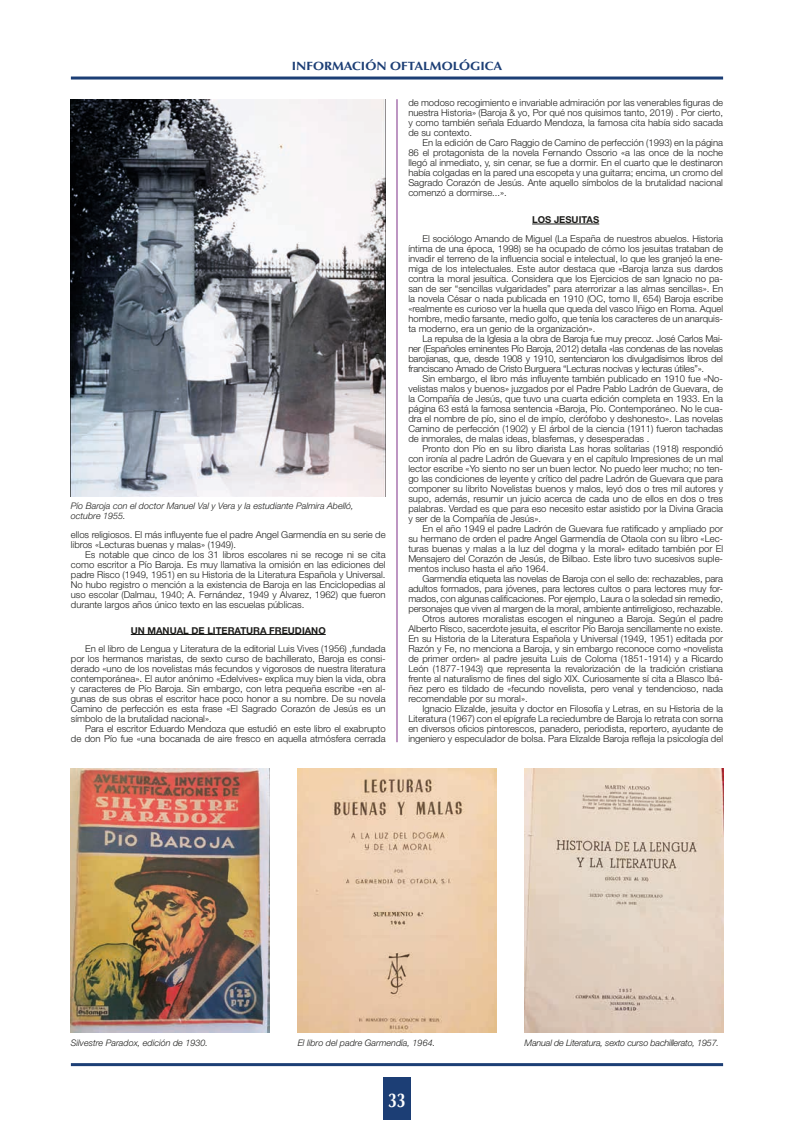
<style>
.page{position:relative;width:794px;height:1134px;background:#fff}
.page>*{position:absolute;margin:0;border:0;box-sizing:border-box;transform-origin:0 0}
.t1{font:700 20px "Optima LT Std";color:#fff;scale:.8 1}
.t2{font:700 12px "Optima LT Std";color:#1c3e75;scale:1.1 1}
.t3{font:300 9.5px/10px "Helvetica Neue LT Std";color:#1d1d1b;text-align:justify}
.t4{font:700 9.5px "Helvetica Neue LT Std";color:#1d1d1b}
.t5{font:italic 300 9px/9.5px "Helvetica Neue LT Std";color:#1d1d1b}
.t6{font:italic 300 9px "Helvetica Neue LT Std";letter-spacing:-.02em;color:#1d1d1b}
</style>
<div class="page">
<div style="left:383px;top:1078px;width:28px;height:42px;background:#1c3e75"></div>
<hr style="left:71px;top:77px;width:652px;height:3px;background:#1c3e75">
<hr style="left:71px;top:1063px;width:652px;height:3px;background:#1c3e75">
<hr style="left:131px;top:634px;width:195px;height:1px;background:#1d1d1b">
<hr style="left:532px;top:224px;width:67px;height:1px;background:#1d1d1b">
<img style="left:71px;top:768px;width:198px;height:265px">
<img style="left:298px;top:768px;width:198px;height:265px">
<img style="left:524px;top:768px;width:199px;height:265px">
<hr style="left:397px;top:99px;width:1px;height:643px;background:#7d3087">
<img style="left:71px;top:99px;width:315px;height:397px">
<p class="t2" style="left:292px;top:59px;width:193px">INFORMACIÓN OFTALMOLÓGICA</p>
<p class="t5" style="left:71px;top:501px;width:284px">Pío Baroja con el doctor Manuel Val y Vera y la estudiante Palmira Abelló, octubre 1955.</p>
<p class="t3" style="left:71px;top:529px;width:316px">ellos religiosos. El más influyente fue el padre Angel Garmendía en su serie de libros «Lecturas buenas y malas» (1949).</p>
<p class="t3" style="left:71px;top:549px;width:316px;text-indent:14px">Es notable que cinco de los 31 libros escolares ni se recoge ni se cita como escritor a Pío Baroja. Es muy llamativa la omisión en las ediciones del padre Risco (1949, 1951) en su Historia de la Literatura Española y Universal.<br>No hubo registro o mención a la existencia de Baroja en las Enciclopedias al uso escolar (Dalmau, 1940; A. Fernández, 1949 y Alvarez, 1962) que fueron durante largos años único texto en las escuelas públicas.</p>
<p class="t4" style="left:131px;top:624px;width:196px">UN MANUAL DE LITERATURA FREUDIANO</p>
<p class="t3" style="left:71px;top:643px;width:316px;text-indent:14px">En el libro de Lengua y Literatura de la editorial Luis Vives (1956) ,fundada por los hermanos maristas, de sexto curso de bachillerato, Baroja es consi&shy;derado «uno de los novelistas más fecundos y vigorosos de nuestra literatura contemporánea». El autor anónimo «Edelvives» explica muy bien la vida, obra y caracteres de Pío Baroja. Sin embargo, con letra pequeña escribe «en al&shy;gunas de sus obras el escritor hace poco honor a su nombre. De su novela Camino de perfección es esta frase «El Sagrado Corazón de Jesús es un símbolo de la brutalidad nacional».</p>
<p class="t3" style="left:71px;top:723px;width:316px;text-align:right">Para el escritor Eduardo Mendoza que estudió en este libro el exabrupto<br>de don Pío fue «una bocanada de aire fresco en aquella atmósfera cerrada</p>
<p class="t3" style="left:408px;top:97px;width:316px">de modoso recogimiento e invariable admiración por las venerables figuras de nuestra Historia» (Baroja &amp; yo, Por qué nos quisimos tanto, 2019) . Por cierto, y como también señala Eduardo Mendoza, la famosa cita había sido sacada de su contexto.</p>
<p class="t3" style="left:408px;top:137px;width:316px;text-indent:14px">En la edición de Caro Raggio de Camino de perfección (1993) en la página 86 el protagonista de la novela Fernando Ossorio «a las once de la noche llegó al inmediato, y, sin cenar, se fue a dormir. En el cuarto que le destinaron había colgadas en la pared una escopeta y una guitarra; encima, un cromo del Sagrado Corazón de Jesús. Ante aquello símbolos de la brutalidad nacional comenzó a dormirse...».</p>
<p class="t4" style="left:532px;top:214px;width:69px">LOS JESUITAS</p>
<p class="t3" style="left:408px;top:233px;width:316px;text-indent:14px">El sociólogo Amando de Miguel (La España de nuestros abuelos. Historia íntima de una época, 1998) se ha ocupado de cómo los jesuitas trataban de invadir el terreno de la influencia social e intelectual, lo que les granjeó la ene&shy;miga de los intelectuales. Este autor destaca que «Baroja lanza sus dardos contra la moral jesuítica. Considera que los Ejercicios de san Ignacio no pa&shy;san de ser “sencillas vulgaridades” para aterrorizar a las almas sencillas». En la novela César o nada publicada en 1910 (OC, tomo II, 654) Baroja escribe «realmente es curioso ver la huella que queda del vasco Iñigo en Roma. Aquel hombre, medio farsante, medio golfo, que tenía los caracteres de un anarquis&shy;ta moderno, era un genio de la organización».</p>
<p class="t3" style="left:408px;top:333px;width:316px;text-indent:14px">La repulsa de la Iglesia a la obra de Baroja fue muy precoz. José Carlos Mai&shy;ner (Españoles eminentes Pío Baroja, 2012) detalla «las condenas de las novelas barojianas, que, desde 1908 y 1910, sentenciaron los divulgadísimos libros del franciscano Amado de Cristo Burguera “Lecturas nocivas y lecturas útiles”».</p>
<p class="t3" style="left:408px;top:373px;width:316px;text-indent:14px">Sin embargo, el libro más influyente también publicado en 1910 fue «No&shy;velistas malos y buenos» juzgados por el Padre Pablo Ladrón de Guevara, de la Compañía de Jesús, que tuvo una cuarta edición completa en 1933. En la página 63 está la famosa sentencia «Baroja, Pío. Contemporáneo. No le cua&shy;dra el nombre de pío, sino el de impío, clerófobo y deshonesto». Las novelas Camino de perfección (1902) y El árbol de la ciencia (1911) fueron tachadas de inmorales, de malas ideas, blasfemas, y desesperadas .</p>
<p class="t3" style="left:408px;top:443px;width:316px;text-indent:14px">Pronto don Pío en su libro diarista Las horas solitarias (1918) respondió con ironía al padre Ladrón de Guevara y en el capítulo Impresiones de un mal lector escribe «Yo siento no ser un buen lector. No puedo leer mucho; no ten&shy;go las condiciones de leyente y crítico del padre Ladrón de Guevara que para componer su librito Novelistas buenos y malos, leyó dos o tres mil autores y supo, además, resumir un juicio acerca de cada uno de ellos en dos o tres palabras. Verdad es que para eso necesito estar asistido por la Divina Gracia y ser de la Compañía de Jesús».</p>
<p class="t3" style="left:408px;top:523px;width:316px;text-indent:14px">En el año 1949 el padre Ladrón de Guevara fue ratificado y ampliado por su hermano de orden el padre Angel Garmendía de Otaola con su libro «Lec&shy;turas buenas y malas a la luz del dogma y la moral» editado también por El Mensajero del Corazón de Jesús, de Bilbao. Este libro tuvo sucesivos suple&shy;mentos incluso hasta el año 1964.</p>
<p class="t3" style="left:422px;top:573px;width:302px">Garmendía etiqueta las novelas de Baroja con el sello de: rechazables, para</p>
<p class="t3" style="left:408px;top:583px;width:316px">adultos formados, para jóvenes, para lectores cultos o para lectores muy for-</p>
<p class="t3" style="left:408px;top:593px;width:316px">mados, con algunas calificaciones. Por ejemplo, Laura o la soledad sin remedio,</p>
<p class="t3" style="left:408px;top:603px;width:316px">personajes que viven al margen de la moral, ambiente antirreligioso, rechazable.</p>
<p class="t3" style="left:422px;top:613px;width:302px">Otros autores moralistas escogen el ninguneo a Baroja. Según el padre</p>
<p class="t3" style="left:408px;top:623px;width:316px">Alberto Risco, sacerdote jesuita, el escritor Pío Baroja sencillamente no existe.</p>
<p class="t3" style="left:408px;top:633px;width:316px">En su Historia de la Literatura Española y Universal (1949, 1951) editada por</p>
<p class="t3" style="left:408px;top:643px;width:316px">Razón y Fe, no menciona a Baroja, y sin embargo reconoce como «novelista</p>
<p class="t3" style="left:408px;top:653px;width:316px">de primer orden» al padre jesuita Luis de Coloma (1851-1914) y a Ricardo</p>
<p class="t3" style="left:408px;top:663px;width:316px">León (1877-1943) que representa la revalorización de la tradición cristiana</p>
<p class="t3" style="left:408px;top:673px;width:316px">frente al naturalismo de fines del siglo XIX. Curiosamente sí cita a Blasco Ibá-</p>
<p class="t3" style="left:408px;top:683px;width:316px">ñez pero es tildado de «fecundo novelista, pero venal y tendencioso, nada</p>
<p class="t3" style="left:408px;top:693px;width:121px">recomendable por su moral».</p>
<p class="t3" style="left:422px;top:703px;width:302px">Ignacio Elizalde, jesuita y doctor en Filosofía y Letras, en su Historia de la</p>
<p class="t3" style="left:408px;top:713px;width:316px">Literatura (1967) con el epígrafe La reciedumbre de Baroja lo retrata con sorna</p>
<p class="t3" style="left:408px;top:723px;width:316px">en diversos oficios pintorescos, panadero, periodista, reportero, ayudante de</p>
<p class="t3" style="left:408px;top:733px;width:316px">ingeniero y especulador de bolsa. Para Elizalde Baroja refleja la psicología del</p>
<p class="t5" style="left:71px;top:1038px;width:139px">Silvestre Paradox, edición de 1930.</p>
<p class="t5" style="left:298px;top:1038px;width:139px">El libro del padre Garmendía, 1964.</p>
<p class="t6" style="left:524px;top:1038px;width:196px">Manual de Literatura, sexto curso bachillerato, 1957.</p>
<h1 class="t1" style="left:388px;top:1088px;width:24px">33</h1>
</div>
